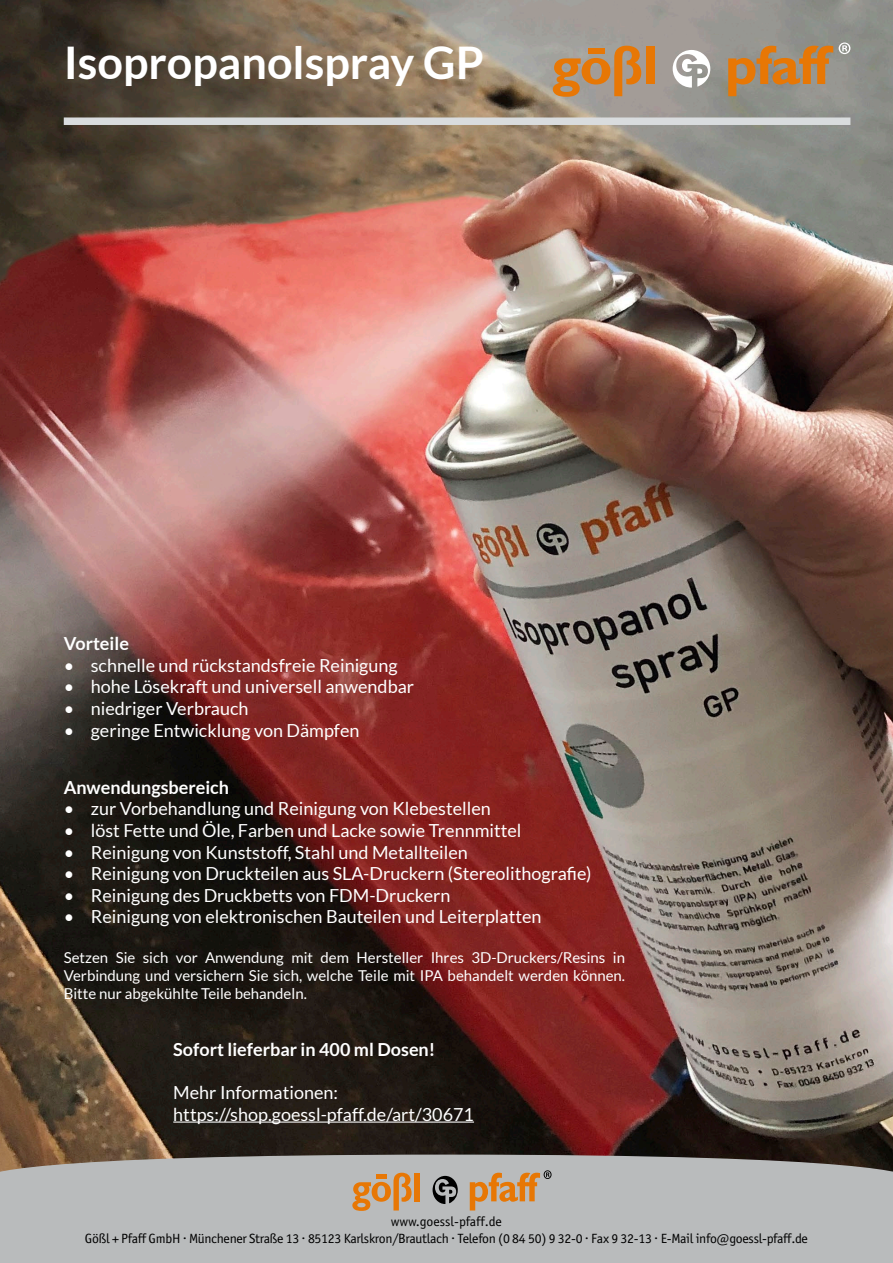
<style>
.page{position:relative;width:893px;height:1263px;background:#fff}
.page>*{position:absolute;margin:0;border:0;box-sizing:border-box;transform-origin:0 0}
.t1{font:700 45px "Lato";color:#fff}
.t2{font:18px "Lato";color:#fff}
.t3{font:700 18px "Lato";color:#fff}
.t4{font:15px/18px "Lato";color:#fff;text-align:justify}
.t5{font:13.35px/16.8px "Officina Sans";letter-spacing:-.02em;color:#000;text-align:center}
</style>
<div class="page">
<img style="left:0;top:0;width:893px;height:1154px">
<hr style="left:173px;top:1121px;width:301px;height:1px;background:#fff">
<div style="left:64px;top:117px;width:786px;height:8px;background:#d9dcde"></div>
<div style="left:0;top:1154px;width:893px;height:109px;background:#b9bbbc"></div>
<svg style="left:433px;top:1176px;width:25px;height:28px"></svg>
<div style="left:415px;top:1173px;width:5px;height:28px;background:#e77705"></div>
<svg style="left:352px;top:1173px;width:60px;height:38px"></svg>
<svg style="left:470px;top:1170px;width:82px;height:40px"></svg>
<svg style="left:839px;top:43px;width:11px;height:11px"></svg>
<svg style="left:673px;top:50px;width:37px;height:38px"></svg>
<div style="left:646px;top:46px;width:8px;height:38px;background:#e77705"></div>
<svg style="left:553px;top:46px;width:88px;height:50px"></svg>
<svg style="left:728px;top:46px;width:105px;height:50px"></svg>
<p class="t1" style="left:64px;top:37px;width:422px">Isopropanolspray GP</p>
<p class="t3" style="left:64px;top:633px;width:67px">Vorteile</p>
<p class="t2" style="left:64px;top:655px;width:335px">• schnelle und rückstandsfreie Reinigung</p>
<p class="t2" style="left:64px;top:677px;width:352px">• hohe Lösekraft und universell anwendbar</p>
<p class="t2" style="left:64px;top:698px;width:186px">• niedriger Verbrauch</p>
<p class="t2" style="left:64px;top:720px;width:297px">• geringe Entwicklung von Dämpfen</p>
<p class="t3" style="left:64px;top:777px;width:167px">Anwendungsbereich</p>
<p class="t2" style="left:64px;top:799px;width:429px">• zur Vorbehandlung und Reinigung von Klebestellen</p>
<p class="t2" style="left:64px;top:820px;width:459px">• löst Fette und Öle, Farben und Lacke sowie Trennmittel</p>
<p class="t2" style="left:64px;top:842px;width:406px">• Reinigung von Kunststoff, Stahl und Metallteilen</p>
<p class="t2" style="left:64px;top:864px;width:529px">• Reinigung von Druckteilen aus SLA-Druckern (Stereolithografie)</p>
<p class="t2" style="left:64px;top:885px;width:388px">• Reinigung des Druckbetts von FDM-Druckern</p>
<p class="t2" style="left:64px;top:907px;width:479px">• Reinigung von elektronischen Bauteilen und Leiterplatten</p>
<p class="t4" style="left:64px;top:948px;width:563px">Setzen Sie sich vor Anwendung mit dem Hersteller Ihres 3D-Druckers/Resins in Verbindung und versichern Sie sich, welche Teile mit IPA behandelt werden können.<br>Bitte nur abgekühlte Teile behandeln.</p>
<p class="t3" style="left:173px;top:1039px;width:264px">Sofort lieferbar in 400 ml Dosen!</p>
<p class="t2" style="left:173px;top:1083px;width:166px">Mehr Informationen:</p>
<p class="t2" style="left:173px;top:1104px;width:302px">https://shop.goessl-pfaff.de/art/30671</p>
<p class="t5" style="left:85px;top:1213px;width:725px">www.goessl-pfaff.de<br>Gößl + Pfaff GmbH . Münchener Straße 13 . 85123 Karlskron/Brautlach . Telefon (0 84 50) 9 32-0 . Fax 9 32-13 . E-Mail info@goessl-pfaff.de</p>
</div>
